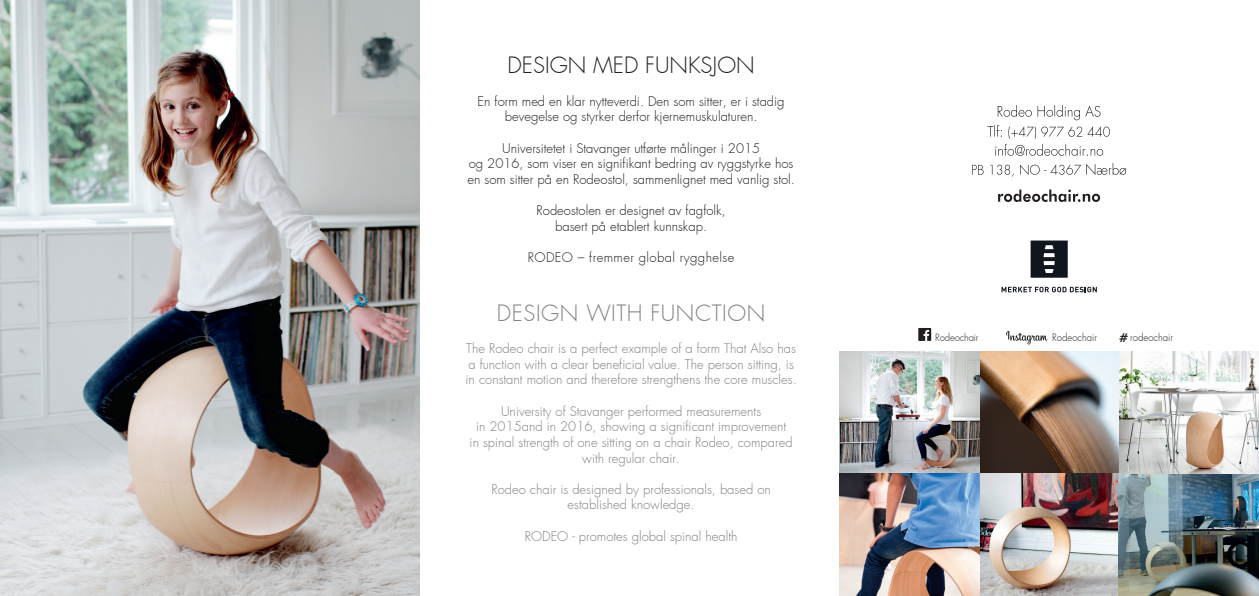
<style>
.page{position:relative;width:1259px;height:596px;background:#fff}
.page>*{position:absolute;margin:0;border:0;box-sizing:border-box;transform-origin:0 0}
.t1{font:300 22px "Futura";letter-spacing:.025em;color:#808285}
.t2{font:300 22px "Futura";color:#231f20}
.t3{font:300 13px/15.6px "Futura";color:#808285;text-align:center}
.t4{font:300 13px/15.6px "Futura";color:#231f20;text-align:center}
.t5{font:300 13px "Futura";letter-spacing:.03em;color:#231f20}
.t6{font:300 10px "Futura";color:#231f20;scale:.96 1}
.t7{font:300 9.8px "Futura";letter-spacing:-.02em;color:#231f20}
.s1{font-family:"Futura BT";font-weight:800;font-size:12px}
</style>
<div class="page">
<svg style="left:998px;top:189px;width:102px;height:13px"></svg>
<svg style="left:972px;top:163px;width:154px;height:14px"></svg>
<svg style="left:987px;top:105px;width:123px;height:51px"></svg>
<svg style="left:1030px;top:240px;width:37px;height:37px"></svg>
<svg style="left:1001px;top:286px;width:95px;height:6px"></svg>
<img style="left:0;top:0;width:420px;height:595px">
<svg style="left:1006px;top:331px;width:41px;height:13px"></svg>
<svg style="left:918px;top:328px;width:13px;height:12px"></svg>
<img style="left:839px;top:351px;width:280px;height:122px">
<img style="left:839px;top:473px;width:420px;height:122px">
<img style="left:1119px;top:480px;width:140px;height:29px">
<img style="left:1119px;top:351px;width:140px;height:129px">
<h1 class="t2" style="left:507px;top:51px;width:249px">DESIGN MED FUNKSJON</h1>
<p class="t4" style="left:477px;top:93px;width:308px">En form med en klar nytteverdi. Den som sitter, er i stadig bevegelse og styrker derfor kjernemuskulaturen.</p>
<p class="t4" style="left:467px;top:140px;width:329px">Universitetet i Stavanger utførte målinger i 2015<br>og 2016, som viser en signifikant bedring av ryggstyrke hos en som sitter på en Rodeostol, sammenlignet med vanlig stol.</p>
<p class="t4" style="left:536px;top:202px;width:191px">Rodeostolen er designet av fagfolk, basert på etablert kunnskap.</p>
<p class="t5" style="left:528px;top:248px;width:208px">RODEO – fremmer global rygghelse</p>
<h1 class="t1" style="left:497px;top:298px;width:270px">DESIGN WITH FUNCTION</h1>
<p class="t3" style="left:465px;top:340px;width:333px;text-align:left">The Rodeo chair is a perfect example of a form That Also has a function with a clear beneficial value. The person sitting, is in constant motion and therefore strengthens the core muscles.</p>
<p class="t3" style="left:469px;top:403px;width:324px">University of Stavanger performed measurements<br>in 2015and in 2016, showing a significant improvement<br>in spinal strength of one sitting on a chair Rodeo, compared with regular chair.</p>
<p class="t3" style="left:491px;top:481px;width:281px">Rodeo chair is designed by professionals, based on established knowledge.</p>
<p class="t3" style="left:525px;top:528px;width:214px">RODEO - promotes global spinal health</p>
<p class="t7" style="left:935px;top:330px;width:45px">Rodeochair</p>
<p class="t6" style="left:1052px;top:331px;width:48px">Rodeochair</p>
<p class="t6" style="left:1119px;top:331px;width:58px"><span class="s1">#</span> rodeochair</p>
</div>
